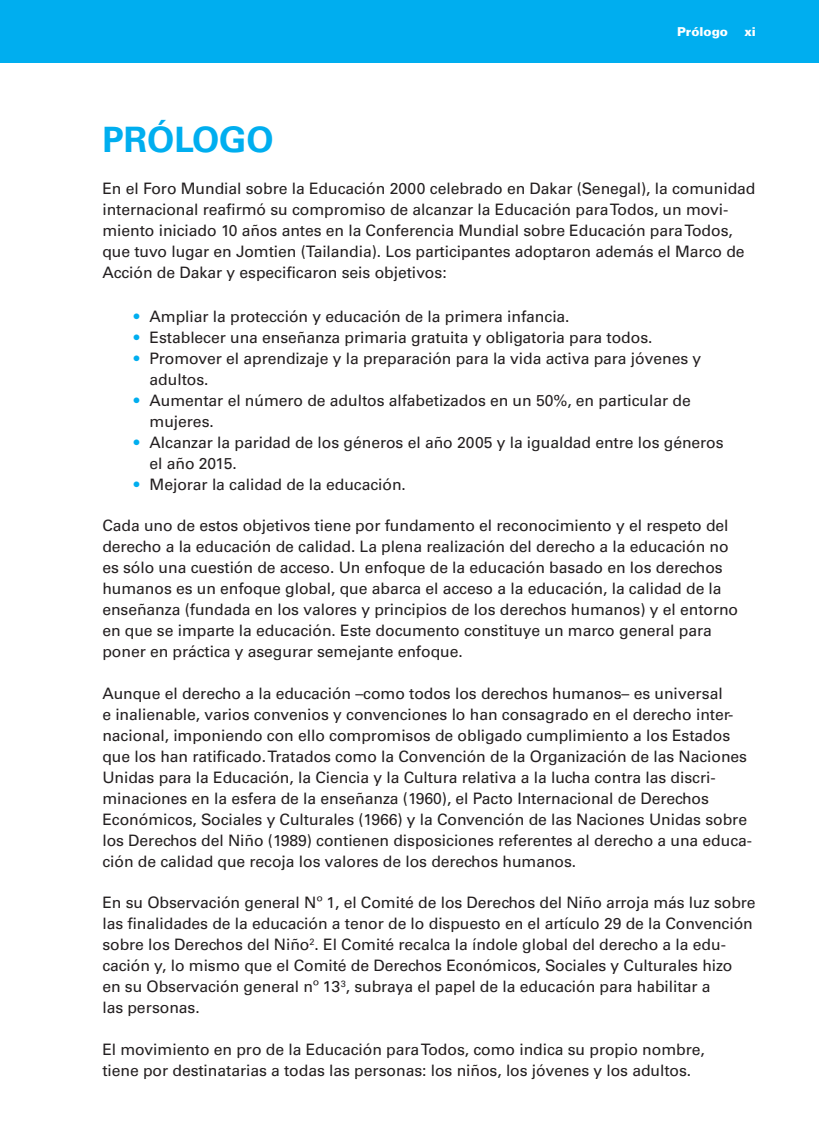
<style>
.page{position:relative;width:819px;height:1134px;background:#fff}
.page>*{position:absolute;margin:0;border:0;box-sizing:border-box;transform-origin:0 0}
.t1{font:700 35px "Univers";color:#00aeef}
.t2{font:15.75px/21px "Univers";letter-spacing:-.005em;color:#231f20}
.t3{font:900 12.25px "Univers";color:#fff}
.s1{color:#00aeef}
</style>
<div class="page">
<div style="left:0;top:0;width:819px;height:63px;background:#00aeef"></div>
<p class="t3" style="left:677px;top:27px;width:52px">Prólogo</p>
<p class="t3" style="left:744px;top:27px;width:13px">xi</p>
<h1 class="t1" style="left:102px;top:127px;width:173px">PRÓLOGO</h1>
<p class="t2" style="left:102px;top:179px;width:655px">En el Foro Mundial sobre la Educación 2000 celebrado en Dakar (Senegal), la comunidad internacional reafirmó su compromiso de alcanzar la Educación para Todos, un movi&shy;miento iniciado 10 años antes en la Conferencia Mundial sobre Educación para Todos, que tuvo lugar en Jomtien (Tailandia). Los participantes adoptaron además el Marco de Acción de Dakar y especificaron seis objetivos:</p>
<p class="t2" style="left:134px;top:307px;width:437px"><span class="s1">•</span> Ampliar la protección y educación de la primera infancia.</p>
<p class="t2" style="left:134px;top:328px;width:520px"><span class="s1">•</span> Establecer una enseñanza primaria gratuita y obligatoria para todos.</p>
<p class="t2" style="left:150px;top:349px;width:553px;text-indent:-16px"><span class="s1">•</span> Promover el aprendizaje y la preparación para la vida activa para jóvenes y adultos.</p>
<p class="t2" style="left:150px;top:391px;width:543px;text-indent:-16px"><span class="s1">•</span> Aumentar el número de adultos alfabetizados en un 50%, en particular de mujeres.</p>
<p class="t2" style="left:150px;top:433px;width:576px;text-indent:-16px"><span class="s1">•</span> Alcanzar la paridad de los géneros el año 2005 y la igualdad entre los géneros el año 2015.</p>
<p class="t2" style="left:134px;top:475px;width:274px"><span class="s1">•</span> Mejorar la calidad de la educación.</p>
<p class="t2" style="left:102px;top:516px;width:637px">Cada uno de estos objetivos tiene por fundamento el reconocimiento y el respeto del derecho a la educación de calidad. La plena realización del derecho a la educación no es sólo una cuestión de acceso. Un enfoque de la educación basado en los derechos humanos es un enfoque global, que abarca el acceso a la educación, la calidad de la enseñanza (fundada en los valores y principios de los derechos humanos) y el entorno en que se imparte la educación. Este documento constituye un marco general para poner en práctica y asegurar semejante enfoque.</p>
<p class="t2" style="left:102px;top:684px;width:651px">Aunque el derecho a la educación –como todos los derechos humanos– es universal<br>e inalienable, varios convenios y convenciones lo han consagrado en el derecho inter&shy;nacional, imponiendo con ello compromisos de obligado cumplimiento a los Estados que los han ratificado. Tratados como la Convención de la Organización de las Naciones Unidas para la Educación, la Ciencia y la Cultura relativa a la lucha contra las discri&shy;minaciones en la esfera de la enseñanza (1960), el Pacto Internacional de Derechos Económicos, Sociales y Culturales (1966) y la Convención de las Naciones Unidas sobre los Derechos del Niño (1989) contienen disposiciones referentes al derecho a una educa&shy;ción de calidad que recoja los valores de los derechos humanos.</p>
<p class="t2" style="left:102px;top:894px;width:655px">En su Observación general Nº 1, el Comité de los Derechos del Niño arroja más luz sobre las finalidades de la educación a tenor de lo dispuesto en el artículo 29 de la Convención sobre los Derechos del Niño<sup>2</sup>. El Comité recalca la índole global del derecho a la edu&shy;cación y, lo mismo que el Comité de Derechos Económicos, Sociales y Culturales hizo<br>en su Observación general nº 13<sup>3</sup>, subraya el papel de la educación para habilitar a<br>las personas.</p>
<p class="t2" style="left:102px;top:1040px;width:604px">El movimiento en pro de la Educación para Todos, como indica su propio nombre, tiene por destinatarias a todas las personas: los niños, los jóvenes y los adultos.</p>
</div>
